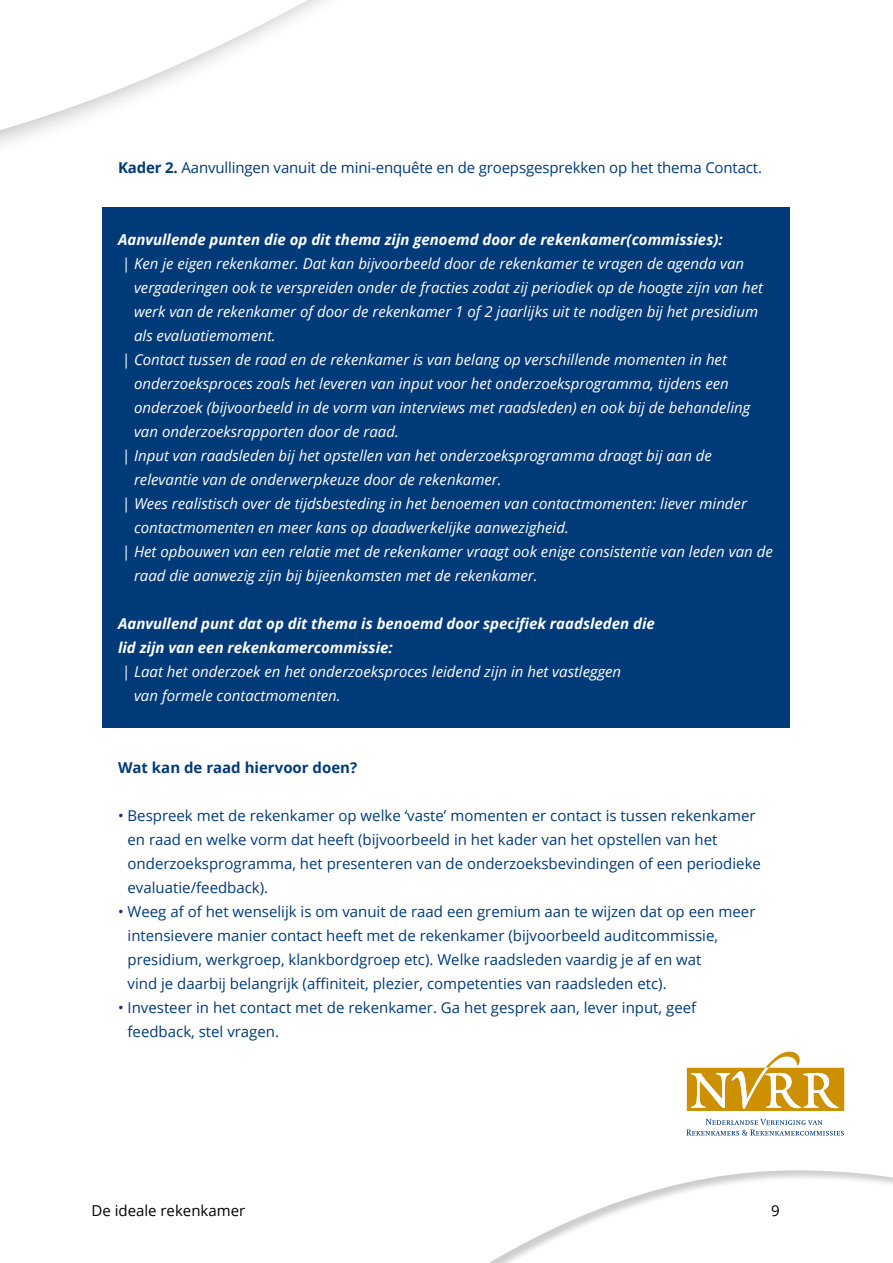
<style>
.page{position:relative;width:893px;height:1263px;background:#fff}
.page>*{position:absolute;margin:0;border:0;box-sizing:border-box;transform-origin:0 0}
.t1{font:italic 15px/24px "Open Sans";color:#fff}
.t2{font:15px/24px "Open Sans";color:#003a78}
.t3{font:italic 700 15px/24px "Open Sans";color:#fff}
.t4{font:700 15px "Open Sans";color:#003a78}
.t5{font:15px "Open Sans";color:#000}
.s1{font-weight:700}
</style>
<div class="page">
<svg style="left:0;top:0;width:326px;height:145px"></svg>
<div style="left:103px;top:207px;width:687px;height:521px;background:#003a78"></div>
<svg style="left:489px;top:1051px;width:404px;height:212px"></svg>
<svg style="left:686px;top:1119px;width:158px;height:16px"></svg>
<svg style="left:687px;top:1052px;width:157px;height:59px"></svg>
<p class="t2" style="left:118px;top:155px;width:646px"><span class="s1">Kader 2.</span> Aanvullingen vanuit de mini-enquête en de groepsgesprekken op het thema Contact.</p>
<p class="t3" style="left:118px;top:227px;width:606px">Aanvullende punten die op dit thema zijn genoemd door de rekenkamer(commissies):</p>
<p class="t1" style="left:122px;top:251px;width:624px">| Ken je eigen rekenkamer. Dat kan bijvoorbeeld door de rekenkamer te vragen de agenda van</p>
<p class="t1" style="left:134px;top:275px;width:630px">vergaderingen ook te verspreiden onder de fracties zodat zij periodiek op de hoogte zijn van het</p>
<p class="t1" style="left:134px;top:299px;width:626px">werk van de rekenkamer of door de rekenkamer 1 of 2 jaarlijks uit te nodigen bij het presidium</p>
<p class="t1" style="left:134px;top:323px;width:143px">als evaluatiemoment.</p>
<p class="t1" style="left:122px;top:347px;width:606px">| Contact tussen de raad en de rekenkamer is van belang op verschillende momenten in het</p>
<p class="t1" style="left:134px;top:371px;width:596px">onderzoeksproces zoals het leveren van input voor het onderzoeksprogramma, tijdens een</p>
<p class="t1" style="left:134px;top:395px;width:618px">onderzoek (bijvoorbeeld in de vorm van interviews met raadsleden) en ook bij de behandeling</p>
<p class="t1" style="left:134px;top:419px;width:266px">van onderzoeksrapporten door de raad.</p>
<p class="t1" style="left:122px;top:443px;width:592px">| Input van raadsleden bij het opstellen van het onderzoeksprogramma draagt bij aan de</p>
<p class="t1" style="left:134px;top:467px;width:369px">relevantie van de onderwerpkeuze door de rekenkamer.</p>
<p class="t1" style="left:122px;top:491px;width:627px">| Wees realistisch over de tijdsbesteding in het benoemen van contactmomenten: liever minder</p>
<p class="t1" style="left:134px;top:515px;width:436px">contactmomenten en meer kans op daadwerkelijke aanwezigheid.</p>
<p class="t1" style="left:122px;top:539px;width:652px">| Het opbouwen van een relatie met de rekenkamer vraagt ook enige consistentie van leden van de</p>
<p class="t1" style="left:134px;top:563px;width:405px">raad die aanwezig zijn bij bijeenkomsten met de rekenkamer.</p>
<p class="t3" style="left:118px;top:611px;width:538px">Aanvullend punt dat op dit thema is benoemd door specifiek raadsleden die lid zijn van een rekenkamercommissie:</p>
<p class="t1" style="left:134px;top:659px;width:489px;text-indent:-12px">| Laat het onderzoek en het onderzoeksproces leidend zijn in het vastleggen van formele contactmomenten.</p>
<p class="t4" style="left:118px;top:757px;width:241px">Wat kan de raad hiervoor doen?</p>
<p class="t2" style="left:128px;top:803px;width:635px;text-indent:-10px">• Bespreek met de rekenkamer op welke ‘vaste’ momenten er contact is tussen rekenkamer en raad en welke vorm dat heeft (bijvoorbeeld in het kader van het opstellen van het onderzoeksprogramma, het presenteren van de onderzoeksbevindingen of een periodieke evaluatie/feedback).</p>
<p class="t2" style="left:128px;top:899px;width:629px;text-indent:-10px">• Weeg af of het wenselijk is om vanuit de raad een gremium aan te wijzen dat op een meer intensievere manier contact heeft met de rekenkamer (bijvoorbeeld auditcommissie, presidium, werkgroep, klankbordgroep etc). Welke raadsleden vaardig je af en wat<br>vind je daarbij belangrijk (affiniteit, plezier, competenties van raadsleden etc).</p>
<p class="t2" style="left:128px;top:995px;width:570px;text-indent:-10px">• Investeer in het contact met de rekenkamer. Ga het gesprek aan, lever input, geef feedback, stel vragen.</p>
<p class="t5" style="left:91px;top:1200px;width:155px">De ideale rekenkamer</p>
<p class="t5" style="left:771px;top:1200px;width:10px">9</p>
</div>
